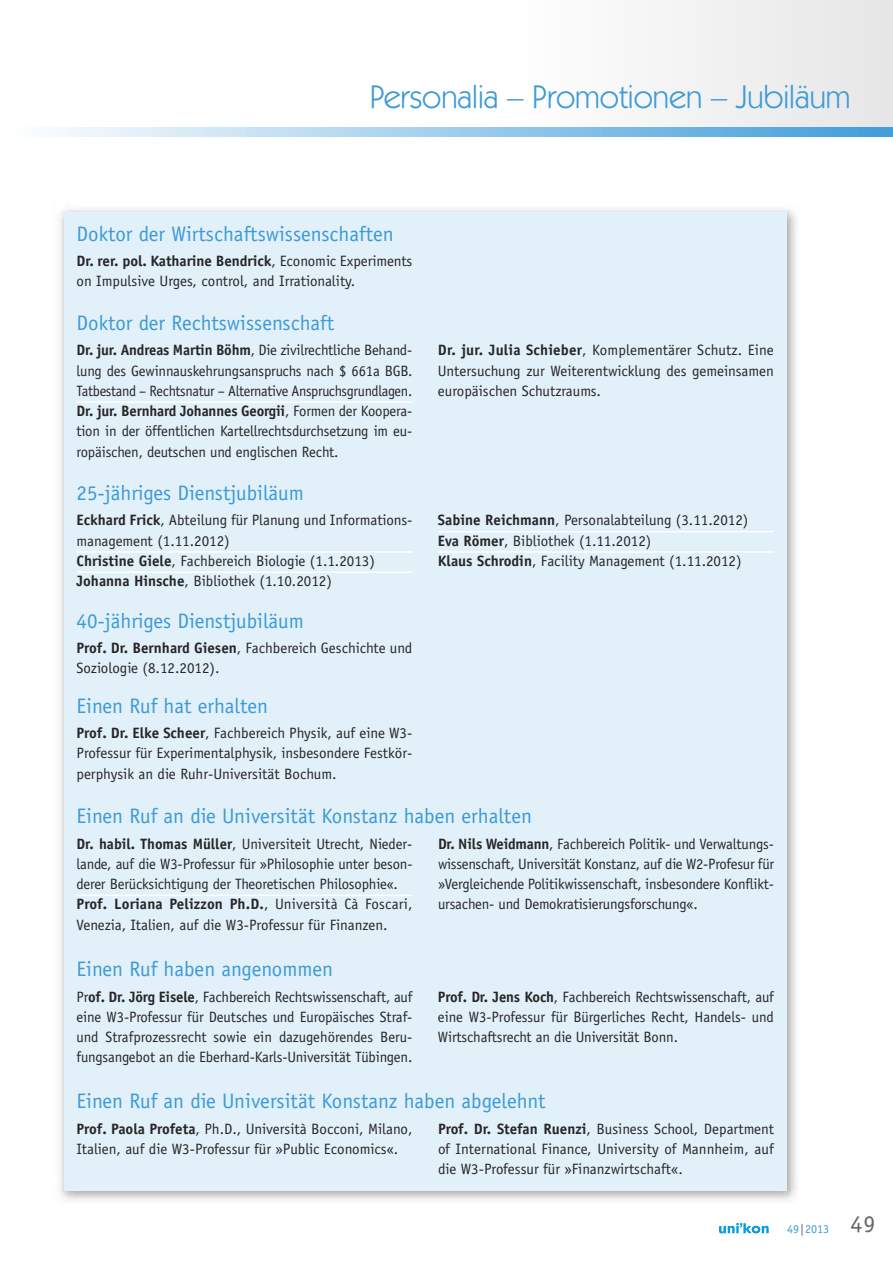
<style>
.page{position:relative;width:893px;height:1263px;background:#fff}
.page>*{position:absolute;margin:0;border:0;box-sizing:border-box;transform-origin:0 0}
.t1{font:33px "Kabel IT Cby BT";color:#3c9ad8}
.t2{font:21px "Officina Sans";color:#3c9ad8}
.t3{font:15px/20.2px "Officina Sans";color:#272627;text-align:justify}
.t4{font:12px "Officina Sans";color:#3c9ad8}
.s1{font-weight:700}
.s2{font-family:"Kabel IT Cby BT";font-weight:500;color:#686768}
.s3{font-size:24px;color:#686768}
</style>
<div class="page">
<div style="left:510px;top:0;width:383px;height:132px;background:#f2f2f2"></div>
<svg style="left:54px;top:128px;width:839px;height:8px;background:#9bcbeb"></svg>
<svg style="left:719px;top:1223px;width:50px;height:10px"></svg>
<img style="left:60px;top:209px;width:737px;height:992px">
<div style="left:64px;top:213px;width:723px;height:978px;background:#e2f0f9"></div>
<hr style="left:77px;top:401px;width:335px;height:2px;background:#fff">
<hr style="left:77px;top:551px;width:335px;height:2px;background:#fff">
<hr style="left:77px;top:571px;width:335px;height:2px;background:#fff">
<hr style="left:438px;top:531px;width:336px;height:1px;background:#fff">
<hr style="left:438px;top:551px;width:336px;height:2px;background:#fff">
<hr style="left:77px;top:895px;width:335px;height:1px;background:#fff">
<h1 class="t1" style="left:370px;top:86px;width:482px">Personalia – Promotionen – Jubiläum</h1>
<h2 class="t2" style="left:77px;top:226px;width:319px">Doktor der Wirtschaftswissenschaften</h2>
<p class="t3" style="left:77px;top:252px;width:337px"><span class="s1">Dr. rer. pol. Katharine Bendrick</span>, Economic Experiments on Impulsive Urges, control, and Irrationality.</p>
<h2 class="t2" style="left:77px;top:315px;width:259px">Doktor der Rechtswissenschaft</h2>
<p class="t3" style="left:77px;top:341px;width:337px"><span class="s1">Dr. jur. Andreas Martin Böhm</span>, Die zivilrechtliche Behand&shy;lung des Gewinnauskehrungsanspruchs nach $ 661a BGB.<br>Tatbestand – Rechtsnatur – Alternative Anspruchsgrundlagen.<br><span class="s1">Dr. jur. Bernhard Johannes Georgii</span>, Formen der Koopera&shy;tion in der öffentlichen Kartellrechtsdurchsetzung im eu&shy;ropäischen, deutschen und englischen Recht.</p>
<p class="t3" style="left:438px;top:341px;width:337px"><span class="s1">Dr. jur. Julia Schieber</span>, Komplementärer Schutz. Eine Untersuchung zur Weiterentwicklung des gemeinsamen europäischen Schutzraums.</p>
<h2 class="t2" style="left:77px;top:485px;width:229px">25-jähriges Dienstjubiläum</h2>
<p class="t3" style="left:77px;top:511px;width:337px;text-align:left"><span class="s1">Eckhard Frick</span>, Abteilung für Planung und Informations&shy;management (1.11.2012)<br><span class="s1">Christine Giele</span>, Fachbereich Biologie (1.1.2013)<br><span class="s1">Johanna Hinsche</span>, Bibliothek (1.10.2012)</p>
<p class="t3" style="left:438px;top:511px;width:312px;text-align:left"><span class="s1">Sabine Reichmann</span>, Personalabteilung (3.11.2012)<br><span class="s1">Eva Römer</span>, Bibliothek (1.11.2012)<br><span class="s1">Klaus Schrodin</span>, Facility Management (1.11.2012)</p>
<h2 class="t2" style="left:77px;top:612px;width:229px">40-jähriges Dienstjubiläum</h2>
<p class="t3" style="left:77px;top:639px;width:337px"><span class="s1">Prof. Dr. Bernhard Giesen</span>, Fachbereich Geschichte und<br>Soziologie (8.12.2012).</p>
<h2 class="t2" style="left:77px;top:697px;width:193px">Einen Ruf hat erhalten</h2>
<p class="t3" style="left:77px;top:724px;width:337px"><span class="s1">Prof. Dr. Elke Scheer</span>, Fachbereich Physik, auf eine W3- Professur für Experimentalphysik, insbesondere Festkör&shy;perphysik an die Ruhr-Universität Bochum.</p>
<h2 class="t2" style="left:77px;top:808px;width:457px">Einen Ruf an die Universität Konstanz haben erhalten</h2>
<p class="t3" style="left:77px;top:835px;width:338px;text-align:left"><span class="s1">Dr. habil. Thomas Müller</span>, Universiteit Utrecht, Nieder&shy;lande, auf die W3-Professur für »Philosophie unter beson&shy;derer Berücksichtigung der Theoretischen Philosophie«.<br><span class="s1">Prof. Loriana Pelizzon Ph.D.</span>, Università Cà Foscari, Venezia, Italien, auf die W3-Professur für Finanzen.</p>
<p class="t3" style="left:438px;top:835px;width:338px"><span class="s1">Dr. Nils Weidmann</span>, Fachbereich Politik- und Verwaltungs&shy;wissenschaft, Universität Konstanz, auf die W2-Profesur für »Vergleichende Politikwissenschaft, insbesondere Konflikt&shy;ursachen- und Demokratisierungsforschung«.</p>
<h2 class="t2" style="left:77px;top:961px;width:258px">Einen Ruf haben angenommen</h2>
<p class="t3" style="left:77px;top:988px;width:337px">Pr<span class="s1">of. Dr. Jörg Eisele</span>, Fachbereich Rechtswissenschaft, auf eine W3-Professur für Deutsches und Europäisches Straf&shy;und Strafprozessrecht sowie ein dazugehörendes Beru&shy;fungsangebot an die Eberhard-Karls-Universität Tübingen.</p>
<p class="t3" style="left:438px;top:988px;width:337px"><span class="s1">Prof. Dr. Jens Koch</span>, Fachbereich Rechtswissenschaft, auf eine W3-Professur für Bürgerliches Recht, Handels- und Wirtschaftsrecht an die Universität Bonn.</p>
<h2 class="t2" style="left:77px;top:1093px;width:470px">Einen Ruf an die Universität Konstanz haben abgelehnt</h2>
<p class="t3" style="left:77px;top:1119px;width:337px"><span class="s1">Prof. Paola Profeta</span>, Ph.D., Università Bocconi, Milano,<br>Italien, auf die W3-Professur für »Public Economics«.</p>
<p class="t3" style="left:438px;top:1119px;width:337px"><span class="s1">Prof. Dr. Stefan Ruenzi</span>, Business School, Department of International Finance, University of Mannheim, auf die W3-Professur für »Finanzwirtschaft«.</p>
<p class="t4" style="left:787px;top:1224px;width:90px">49<span class="s2">|</span>2013 <span class="s3">49</span></p>
</div>
